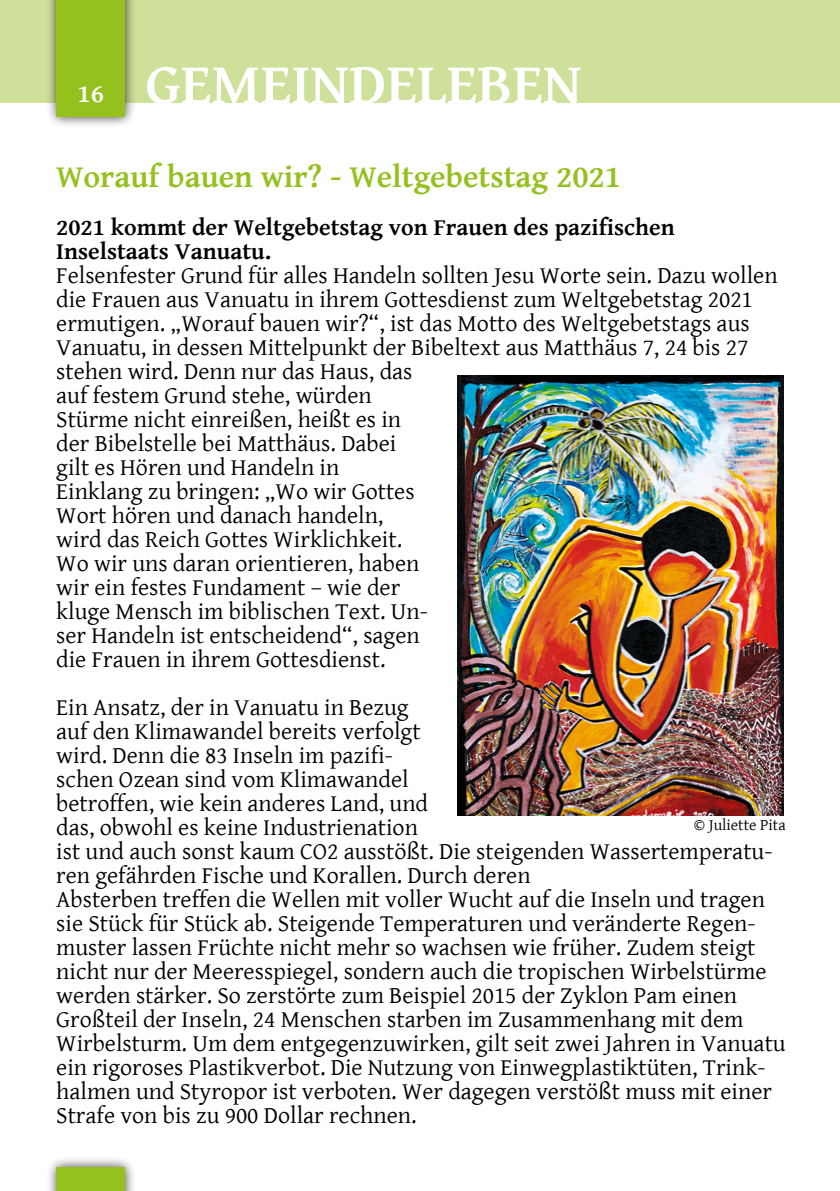
<style>
.page{position:relative;width:840px;height:1191px;background:#fff}
.page>*{position:absolute;margin:0;border:0;box-sizing:border-box;transform-origin:0 0}
.t1{font:700 58.2px "Gentium Basic";color:#fff}
.t2{font:700 32px "Gentium Basic";color:#95c11f}
.t3{font:700 26px "Gentium Basic";color:#fff}
.t4{font:24px/24px "Gentium Basic";color:#000}
.t5{font:700 24px/24px "Gentium Basic";color:#000}
.t6{font:16px "Gentium Basic";color:#000}
</style>
<div class="page">
<img style="left:457px;top:375px;width:325px;height:441px">
<div style="left:0;top:0;width:839px;height:102px;background:#cfe09b"></div>
<div style="left:45px;top:0;width:91px;height:129px;background:#000;opacity:.75"></div>
<div style="left:57px;top:0;width:68px;height:117px;background:#95c11f"></div>
<div style="left:45px;top:1155px;width:91px;height:36px;background:#000;opacity:.75"></div>
<div style="left:57px;top:1167px;width:68px;height:24px;background:#95c11f"></div>
<p class="t3" style="left:78px;top:74px;width:28px">16</p>
<h1 class="t1" style="left:145px;top:41px;width:437px">GEMEINDELEBEN</h1>
<h2 class="t2" style="left:56px;top:152px;width:566px">Worauf bauen wir? - Weltgebetstag 2021</h2>
<p class="t5" style="left:56px;top:214px;width:619px">2021 kommt der Weltgebetstag von Frauen des pazifischen<br>Inselstaats Vanuatu.</p>
<p class="t4" style="left:56px;top:262px;width:722px">Felsenfester Grund für alles Handeln sollten Jesu Worte sein. Dazu wollen die Frauen aus Vanuatu in ihrem Gottesdienst zum Weltgebetstag 2021 ermutigen. „Worauf bauen wir?“, ist das Motto des Weltgebetstags aus Vanuatu, in dessen Mittelpunkt der Bibeltext aus Matthäus 7, 24 bis 27 stehen wird. Denn nur das Haus, das<br>auf festem Grund stehe, würden<br>Stürme nicht einreißen, heißt es in<br>der Bibelstelle bei Matthäus. Dabei<br>gilt es Hören und Handeln in<br>Einklang zu bringen: „Wo wir Gottes<br>Wort hören und danach handeln,<br>wird das Reich Gottes Wirklichkeit.<br>Wo wir uns daran orientieren, haben<br>wir ein festes Fundament – wie der<br>kluge Mensch im biblischen Text. Un-<br>ser Handeln ist entscheidend“, sagen<br>die Frauen in ihrem Gottesdienst.</p>
<p class="t4" style="left:56px;top:694px;width:730px">Ein Ansatz, der in Vanuatu in Bezug<br>auf den Klimawandel bereits verfolgt<br>wird. Denn die 83 Inseln im pazifi-<br>schen Ozean sind vom Klimawandel<br>betroffen, wie kein anderes Land, und<br>das, obwohl es keine Industrienation<br>ist und auch sonst kaum CO2 ausstößt. Die steigenden Wassertemperatu&shy;ren gefährden Fische und Korallen. Durch deren<br>Absterben treffen die Wellen mit voller Wucht auf die Inseln und tragen sie Stück für Stück ab. Steigende Temperaturen und veränderte Regen&shy;muster lassen Früchte nicht mehr so wachsen wie früher. Zudem steigt nicht nur der Meeresspiegel, sondern auch die tropischen Wirbelstürme werden stärker. So zerstörte zum Beispiel 2015 der Zyklon Pam einen Großteil der Inseln, 24 Menschen starben im Zusammenhang mit dem Wirbelsturm. Um dem entgegenzuwirken, gilt seit zwei Jahren in Vanuatu ein rigoroses Plastikverbot. Die Nutzung von Einwegplastiktüten, Trink&shy;halmen und Styropor ist verboten. Wer dagegen verstößt muss mit einer Strafe von bis zu 900 Dollar rechnen.</p>
<p class="t6" style="left:693px;top:813px;width:93px">© Juliette Pita</p>
</div>
